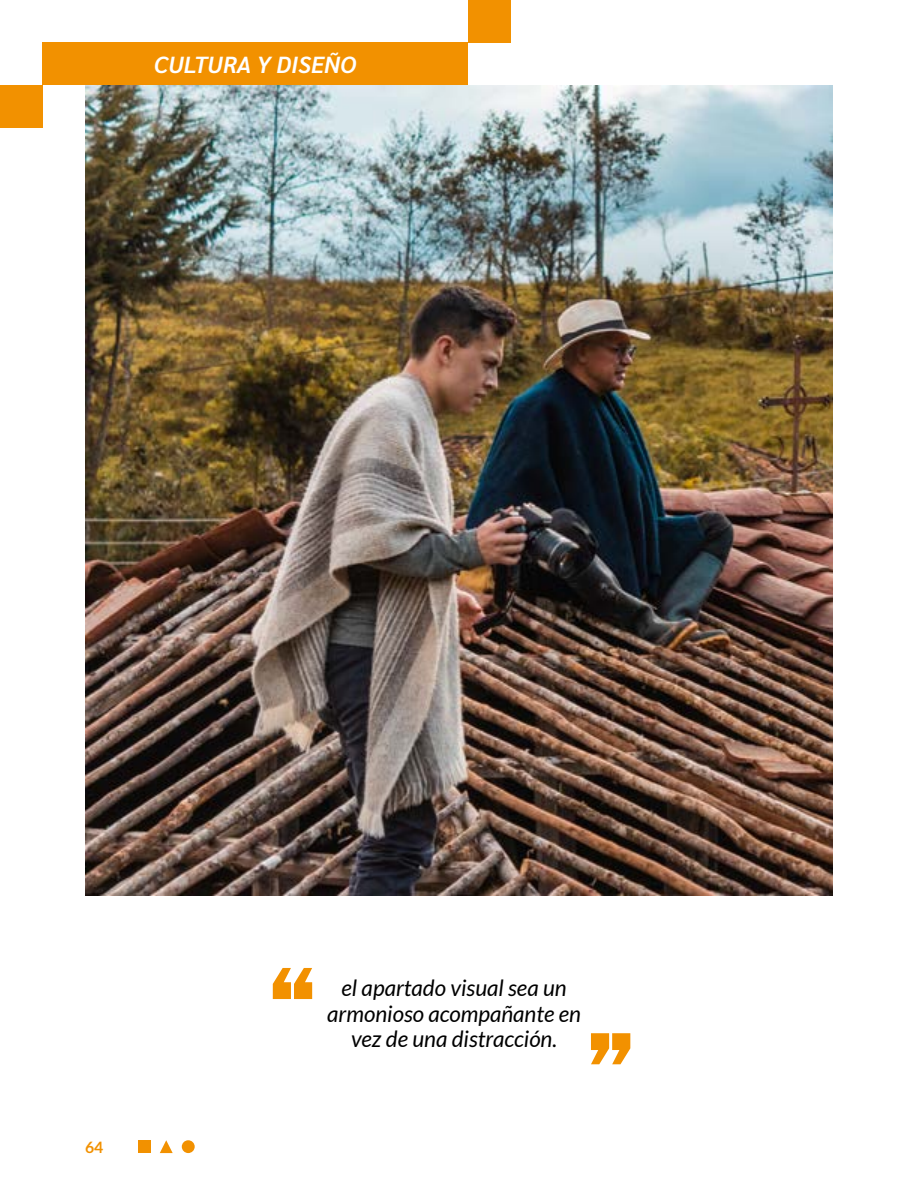
<style>
.page{position:relative;width:918px;height:1188px;background:#fff}
.page>*{position:absolute;margin:0;border:0;box-sizing:border-box;transform-origin:0 0}
.t1{font:italic 600 23.25px "Sarabun";color:#fff}
.t2{font:italic 22.5px/25.5px "Lato";color:#000;text-align:center}
.t3{font:700 15.75px "Lato";color:#f29100}
</style>
<div class="page">
<img style="left:85px;top:85px;width:748px;height:810px">
<svg style="left:273px;top:968px;width:39px;height:31px"></svg>
<svg style="left:591px;top:1033px;width:39px;height:31px"></svg>
<div style="left:468px;top:0;width:42px;height:43px;background:#f29100"></div>
<div style="left:43px;top:43px;width:425px;height:42px;background:#f29100"></div>
<div style="left:0;top:85px;width:43px;height:43px;background:#f29100"></div>
<div style="left:138px;top:1140px;width:13px;height:13px;background:#f29100"></div>
<div style="left:182px;top:1140px;width:13px;height:13px;background:#f29100;border-radius:50%"></div>
<svg style="left:160px;top:1140px;width:13px;height:13px"></svg>
<p class="t1" style="left:154px;top:51px;width:204px">CULTURA Y DISEÑO</p>
<p class="t3" style="left:85px;top:1138px;width:20px">64</p>
<p class="t2" style="left:327px;top:976px;width:255px">el apartado visual sea un armonioso acompañante en vez de una distracción.</p>
</div>
